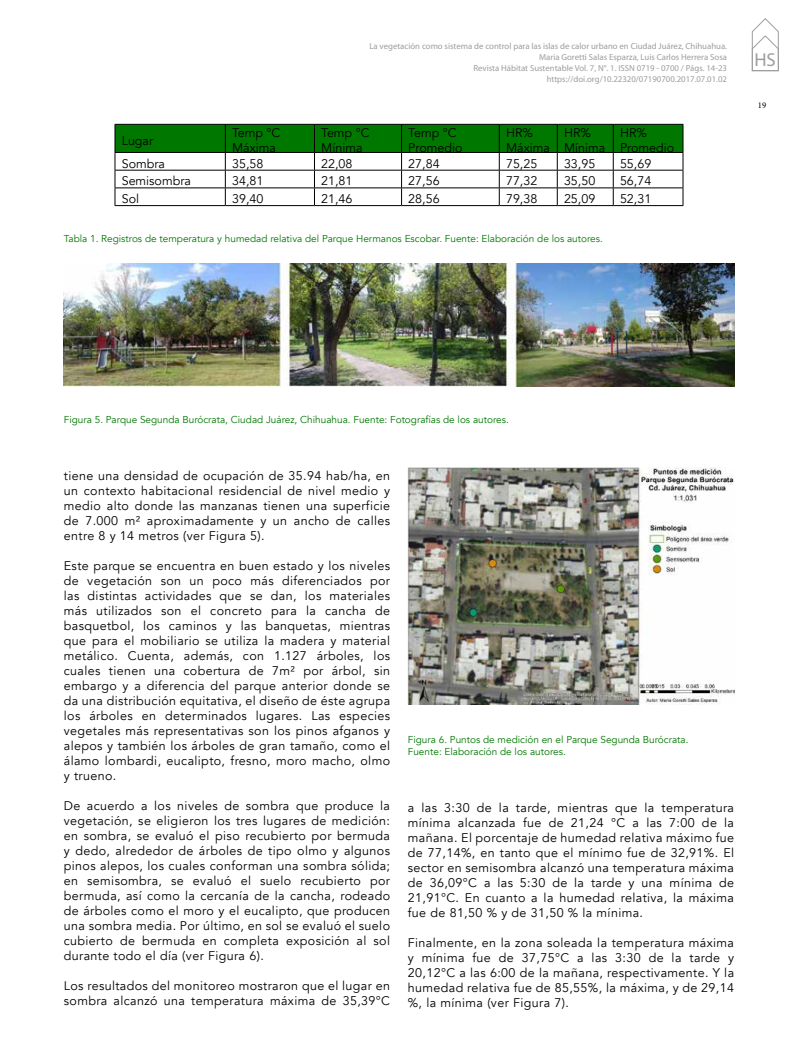
<style>
.page{position:relative;width:798px;height:1063px;background:#fff}
.page>*{position:absolute;margin:0;border:0;box-sizing:border-box;transform-origin:0 0}
.t1{font:18.75px "Myriad Pro";color:#9d9d9c}
.t2{font:12.5px/15px "Avenir";letter-spacing:.03em;color:#000;text-align:justify}
.t3{font:12.5px/15px "Avenir";color:#000}
.t4{font:10px/12px "Avenir";color:#007800}
.t5{font:8.75px/11.2px "Myriad Pro";color:#9d9d9c;text-align:right}
.t6{font:8.75px "Minion Pro";color:#000}
</style>
<div class="page">
<svg style="left:751px;top:18px;width:27px;height:53px"></svg>
<img style="left:64px;top:263px;width:669px;height:123px">
<svg style="left:115px;top:124px;width:568px;height:81px"></svg>
<hr style="left:115px;top:205px;width:110px;height:1px;background:#000">
<hr style="left:225px;top:205px;width:89px;height:1px;background:#000">
<hr style="left:314px;top:205px;width:87px;height:1px;background:#000">
<hr style="left:401px;top:205px;width:98px;height:1px;background:#000">
<hr style="left:499px;top:205px;width:58px;height:1px;background:#000">
<hr style="left:557px;top:205px;width:56px;height:1px;background:#000">
<hr style="left:613px;top:205px;width:70px;height:1px;background:#000">
<img style="left:407px;top:467px;width:326px;height:238px">
<p class="t5" style="left:369px;top:40px;width:359px">La vegetación como sistema de control para las islas de calor urbano en Ciudad Juárez, Chihuahua.<br>Maria Goretti Salas Esparza, Luis Carlos Herrera Sosa<br>Revista Hábitat Sustentable Vol. 7, N°. 1. ISSN 0719 - 0700 / Págs. 14-23 https://doi.org/10.22320/07190700.2017.07.01.02</p>
<p class="t2" style="left:122px;top:133px;width:33px">Lugar</p>
<p class="t3" style="left:232px;top:126px;width:50px">Temp °C<br>Máxima</p>
<p class="t3" style="left:321px;top:126px;width:50px">Temp °C<br>Mínima</p>
<p class="t3" style="left:408px;top:126px;width:56px">Temp °C<br>Promedio</p>
<p class="t3" style="left:506px;top:126px;width:45px">HR%<br>Máxima</p>
<p class="t3" style="left:564px;top:126px;width:43px">HR%<br>Mínima</p>
<p class="t3" style="left:619px;top:126px;width:56px">HR%<br>Promedio</p>
<p class="t2" style="left:122px;top:156px;width:45px">Sombra</p>
<p class="t2" style="left:232px;top:156px;width:33px">35,58</p>
<p class="t2" style="left:321px;top:156px;width:33px">22,08</p>
<p class="t2" style="left:408px;top:156px;width:33px">27,84</p>
<p class="t2" style="left:506px;top:156px;width:33px">75,25</p>
<p class="t2" style="left:564px;top:156px;width:33px">33,95</p>
<p class="t2" style="left:619px;top:156px;width:33px">55,69</p>
<p class="t3" style="left:122px;top:174px;width:71px">Semisombra</p>
<p class="t2" style="left:232px;top:174px;width:33px">34,81</p>
<p class="t2" style="left:321px;top:174px;width:33px">21,81</p>
<p class="t2" style="left:408px;top:174px;width:33px">27,56</p>
<p class="t2" style="left:506px;top:174px;width:33px">77,32</p>
<p class="t2" style="left:564px;top:174px;width:33px">35,50</p>
<p class="t2" style="left:619px;top:174px;width:33px">56,74</p>
<p class="t2" style="left:122px;top:191px;width:19px">Sol</p>
<p class="t2" style="left:232px;top:191px;width:33px">39,40</p>
<p class="t2" style="left:321px;top:191px;width:33px">21,46</p>
<p class="t2" style="left:408px;top:191px;width:33px">28,56</p>
<p class="t2" style="left:506px;top:191px;width:33px">79,38</p>
<p class="t2" style="left:564px;top:191px;width:33px">25,09</p>
<p class="t2" style="left:619px;top:191px;width:33px">52,31</p>
<p class="t4" style="left:64px;top:233px;width:540px">Tabla 1. Registros de temperatura y humedad relativa del Parque Hermanos Escobar. Fuente: Elaboración de los autores.</p>
<h1 class="t1" style="left:754px;top:48px;width:23px">HS</h1>
<p class="t6" style="left:757px;top:99px;width:10px">19</p>
<p class="t4" style="left:64px;top:414px;width:446px">Figura 5. Parque Segunda Burócrata, Ciudad Juárez, Chihuahua. Fuente: Fotografías de los autores.</p>
<p class="t2" style="left:64px;top:468px;width:328px">tiene una densidad de ocupación de 35.94 hab/ha, en un contexto habitacional residencial de nivel medio y medio alto donde las manzanas tienen una superficie de 7.000 m² aproximadamente y un ancho de calles entre 8 y 14 metros (ver Figura 5).</p>
<p class="t2" style="left:64px;top:558px;width:328px">Este parque se encuentra en buen estado y los niveles de vegetación son un poco más diferenciados por las distintas actividades que se dan, los materiales más utilizados son el concreto para la cancha de basquetbol, los caminos y las banquetas, mientras que para el mobiliario se utiliza la madera y material metálico. Cuenta, además, con 1.127 árboles, los cuales tienen una cobertura de 7m² por árbol, sin embargo y a diferencia del parque anterior donde se da una distribución equitativa, el diseño de éste agrupa los árboles en determinados lugares. Las especies vegetales más representativas son los pinos afganos y alepos y también los árboles de gran tamaño, como el álamo lombardi, eucalipto, fresno, moro macho, olmo y trueno.</p>
<p class="t2" style="left:64px;top:798px;width:328px">De acuerdo a los niveles de sombra que produce la vegetación, se eligieron los tres lugares de medición: en sombra, se evaluó el piso recubierto por bermuda y dedo, alrededor de árboles de tipo olmo y algunos pinos alepos, los cuales conforman una sombra sólida; en semisombra, se evaluó el suelo recubierto por bermuda, así como la cercanía de la cancha, rodeado de árboles como el moro y el eucalipto, que producen una sombra media. Por último, en sol se evaluó el suelo cubierto de bermuda en completa exposición al sol durante todo el día (ver Figura 6).</p>
<p class="t2" style="left:64px;top:978px;width:327px">Los resultados del monitoreo mostraron que el lugar en sombra alcanzó una temperatura máxima de 35,39°C</p>
<p class="t4" style="left:407px;top:734px;width:282px">Figura 6. Puntos de medición en el Parque Segunda Burócrata.<br>Fuente: Elaboración de los autores.</p>
<p class="t2" style="left:407px;top:800px;width:328px">a las 3:30 de la tarde, mientras que la temperatura mínima alcanzada fue de 21,24 °C a las 7:00 de la mañana. El porcentaje de humedad relativa máximo fue de 77,14%, en tanto que el mínimo fue de 32,91%. El sector en semisombra alcanzó una temperatura máxima de 36,09°C a las 5:30 de la tarde y una mínima de 21,91°C. En cuanto a la humedad relativa, la máxima fue de 81,50 % y de 31,50 % la mínima.</p>
<p class="t2" style="left:407px;top:935px;width:328px">Finalmente, en la zona soleada la temperatura máxima y mínima fue de 37,75°C a las 3:30 de la tarde y 20,12°C a las 6:00 de la mañana, respectivamente. Y la humedad relativa fue de 85,55%, la máxima, y de 29,14 %, la mínima (ver Figura 7).</p>
</div>
